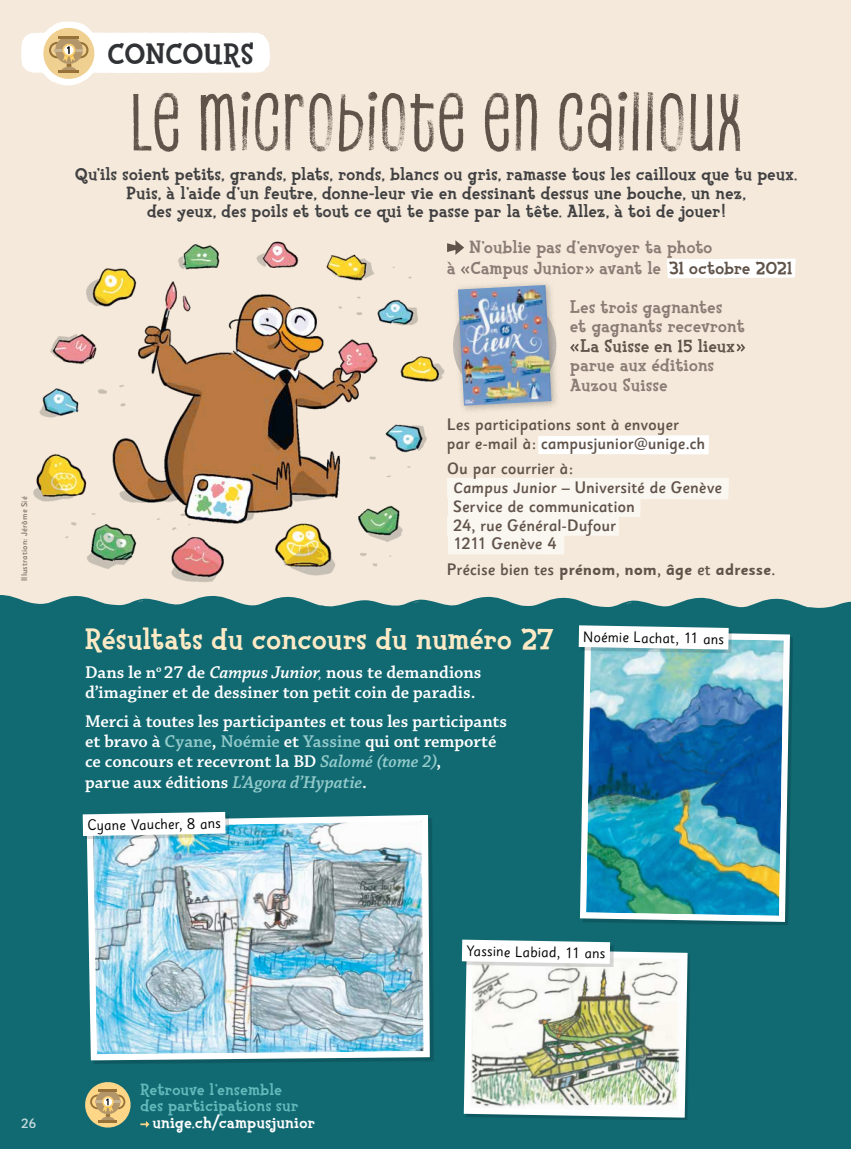
<style>
.page{position:relative;width:851px;height:1149px;background:#fff}
.page>*{position:absolute;margin:0;border:0;box-sizing:border-box;transform-origin:0 0}
.Titre_rubrique{font:78px "Canvas Inline";letter-spacing:.005em;color:#60534a}
.Titre_Paragraphe{font:800 30px "Fink";letter-spacing:.015em;color:#feebc6}
.Titre_rubrique-2{font:800 30px "Fink";letter-spacing:.025em;color:#303235}
.Titre_Paragraphe-2{font:600 18px/20.2px "Chaparral Pro";color:#fff}
.Titre_Paragraphe-3{font:800 18px/18.8px "Fink";letter-spacing:.015em;color:#403f41;text-align:center}
.Txt_courant{font:800 18px/21px "Fink";letter-spacing:.015em;color:#8a7c75}
.Txt_courant-2{font:800 18px "Fink";letter-spacing:.025em;color:#60534a}
.Txt_courant-3{font:500 16.5px/18.8px "Sassoon Sans";letter-spacing:-.005em;color:#60534a}
.Titre_Paragraphe-4{font:800 16.5px "Fink";letter-spacing:.02em;color:#64babb}
.Titre_Paragraphe-5{font:800 16.5px "Fink";letter-spacing:.02em;color:#fff}
.Légende{font:15px "Sassoon Sans";color:#000}
.t1{font:500 13.5px "Sassoon Sans";color:#fff}
.Crédit_photo{font:500 8.25px "Sassoon Sans";letter-spacing:.02em;color:#82746c}
.s1{color:#60534a}
.s2{font-family:"Sassoon Sans Slope"}
.s3{font-weight:700}
.s4{font-style:italic}
.s5{font-weight:300;font-style:italic}
.s6{color:#93cbcb}
.s7{font-style:italic;color:#93cbcb}
</style>
<div class="page">
<div style="left:0;top:0;width:850px;height:826px;background:#f4e9da"></div>
<img style="left:33px;top:241px;width:412px;height:341px">
<svg style="left:447px;top:478px;width:14px;height:58px"></svg>
<div style="left:448px;top:533px;width:116px;height:21px;background:#faf6f0"></div>
<div style="left:0;top:595px;width:850px;height:553px;background:#116972"></div>
<svg style="left:21px;top:21px;width:249px;height:64px"></svg>
<img style="left:84px;top:811px;width:349px;height:252px">
<img style="left:61px;top:800px;width:186px;height:47px">
<svg style="left:83px;top:1079px;width:50px;height:50px;background:#969e76"></svg>
<svg style="left:140px;top:1120px;width:9px;height:7px"></svg>
<svg style="left:792px;top:258px;width:3px;height:20px"></svg>
<svg style="left:447px;top:240px;width:17px;height:15px"></svg>
<div style="left:452px;top:279px;width:108px;height:135px;background:#000;opacity:.25"></div>
<img style="left:458px;top:285px;width:3px;height:120px">
<svg style="left:461px;top:267px;width:116px;height:881px"></svg>
<svg style="left:577px;top:258px;width:215px;height:890px"></svg>
<img style="left:440px;top:928px;width:244px;height:186px">
<svg style="left:556px;top:614px;width:194px;height:46px;background:#88b7bc"></svg>
<p class="Crédit_photo" style="left:19px;top:580px;width:86px;rotate:-90deg">Illustration: Jérôme Sié</p>
<p class="Titre_rubrique-2" style="left:108px;top:35px;width:148px">CONCOURS</p>
<p class="Titre_rubrique" style="left:130px;top:76px;width:614px">LE MICROBIOTE EN CAILLOUX</p>
<p class="Titre_Paragraphe-3" style="left:75px;top:165px;width:723px">Qu’ils soient petits, grands, plats, ronds, blancs ou gris, ramasse tous les cailloux que tu peux.<br>Puis, à l’aide d’un feutre, donne-leur vie en dessinant dessus une bouche, un nez,<br>des yeux, des poils et tout ce qui te passe par la tête. Allez, à toi de jouer!</p>
<p class="Txt_courant" style="left:447px;top:237px;width:346px;text-indent:22px">N’oublie pas d’envoyer ta photo<br>à Campus Junior avant le <span class="s1">31 octobre 2021</span></p>
<p class="Txt_courant" style="left:570px;top:296px;width:154px">Les trois gagnantes</p>
<p class="Txt_courant" style="left:570px;top:316px;width:176px">et gagnants recevront</p>
<p class="Txt_courant-2" style="left:580px;top:334px;width:156px">La Suisse en 15 lieux</p>
<p class="Txt_courant" style="left:570px;top:355px;width:145px">parue aux éditions</p>
<p class="Txt_courant" style="left:570px;top:374px;width:99px">Auzou Suisse</p>
<p class="Txt_courant-3" style="left:446px;top:415px;width:260px">Les participations sont à envoyer par e-mail à: campusjunior@unige.ch</p>
<p class="Txt_courant-3" style="left:453px;top:459px;width:270px;text-indent:-6px">Ou par courrier à:<br><span class="s2">Campus Junior –</span> Université de Genève<br>Service de communication<br>24, rue Général-Dufour<br>1211 Genève 4</p>
<p class="Txt_courant-3" style="left:446px;top:560px;width:330px">Précise bien tes <span class="s3">prénom</span>, <span class="s3">nom</span>, <span class="s3">âge</span> et <span class="s3">adresse</span>.</p>
<p class="Titre_Paragraphe" style="left:85px;top:620px;width:470px">Résultats du concours du numéro 27</p>
<p class="Titre_Paragraphe-2" style="left:85px;top:662px;width:398px">Dans le n<sup>o</sup> 27 de <span class="s4">Campus Junior</span><span class="s5">,</span> nous te demandions d’imaginer et de dessiner ton petit coin de paradis.</p>
<p class="Titre_Paragraphe-2" style="left:85px;top:711px;width:423px">Merci à toutes les participantes et tous les participants et bravo à <span class="s6">Cyane</span>, <span class="s6">Noémie</span> et <span class="s6">Yassine</span> qui ont remporté ce concours et recevront la BD <span class="s7">Salomé (tome 2)</span>,<br>parue aux éditions <span class="s7">L’Agora d’Hypatie</span>.</p>
<p class="Légende" style="left:87px;top:816px;width:135px;rotate:-1deg">Cyane Vaucher, 8 ans</p>
<p class="Légende" style="left:583px;top:627px;width:142px;rotate:1deg">Noémie Lachat, 11 ans</p>
<p class="Légende" style="left:466px;top:941px;width:141px;rotate:1deg">Yassine Labiad, 11 ans</p>
<p class="t1" style="left:21px;top:1114px;width:16px">26</p>
<p class="Titre_Paragraphe-4" style="left:140px;top:1078px;width:143px">Retrouve l’ensemble</p>
<p class="Titre_Paragraphe-4" style="left:140px;top:1095px;width:159px">des participations sur</p>
<p class="Titre_Paragraphe-5" style="left:152px;top:1111px;width:164px">unige.ch/campusjunior</p>
</div>
